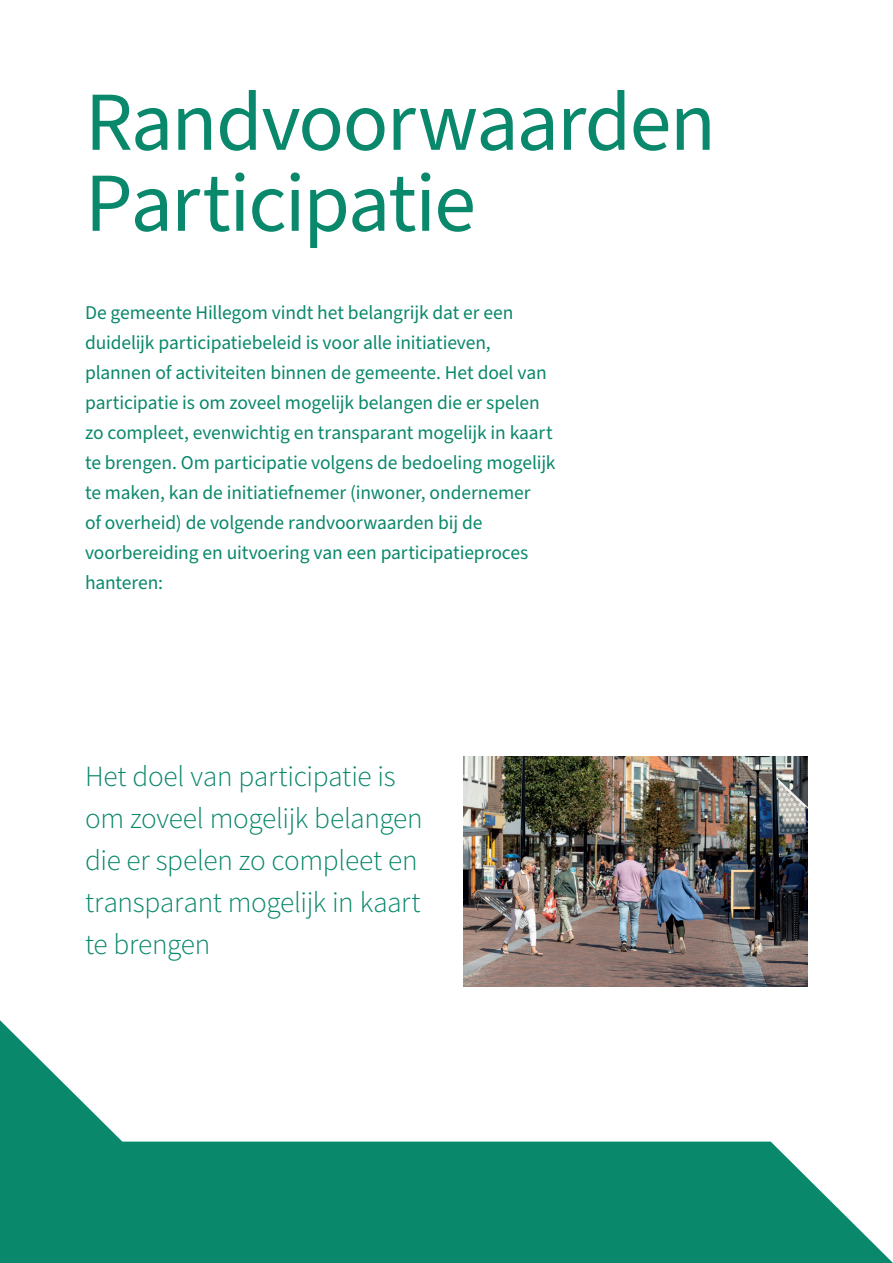
<style>
.page{position:relative;width:893px;height:1263px;background:#fff}
.page>*{position:absolute;margin:0;border:0;box-sizing:border-box;transform-origin:0 0}
.t1{font:84px/81px "Source Sans Pro";letter-spacing:-.02em;color:#09886b}
.t2{font:300 29.25px/42px "Source Sans Pro";letter-spacing:-.015em;color:#09886b}
.t3{font:19.5px/30px "Source Sans Pro";letter-spacing:-.01em;color:#09886b}
</style>
<div class="page">
<img style="left:463px;top:756px;width:345px;height:231px">
<svg style="left:0;top:1020px;width:893px;height:243px"></svg>
<h1 class="t1" style="left:85px;top:84px;width:632px">Randvoorwaarden<br>Participatie</h1>
<p class="t3" style="left:85px;top:298px;width:472px">De gemeente Hillegom vindt het belangrijk dat er een duidelijk participatiebeleid is voor alle initiatieven, plannen of activiteiten binnen de gemeente. Het doel van participatie is om zoveel mogelijk belangen die er spelen zo compleet, evenwichtig en transparant mogelijk in kaart te brengen. Om participatie volgens de bedoeling mogelijk te maken, kan de initiatiefnemer (inwoner, ondernemer<br>of overheid) de volgende randvoorwaarden bij de voorbereiding en uitvoering van een participatieproces hanteren:</p>
<h2 class="t2" style="left:85px;top:755px;width:339px">Het doel van participatie is om zoveel mogelijk belangen die er spelen zo compleet en transparant mogelijk in kaart te brengen</h2>
</div>
